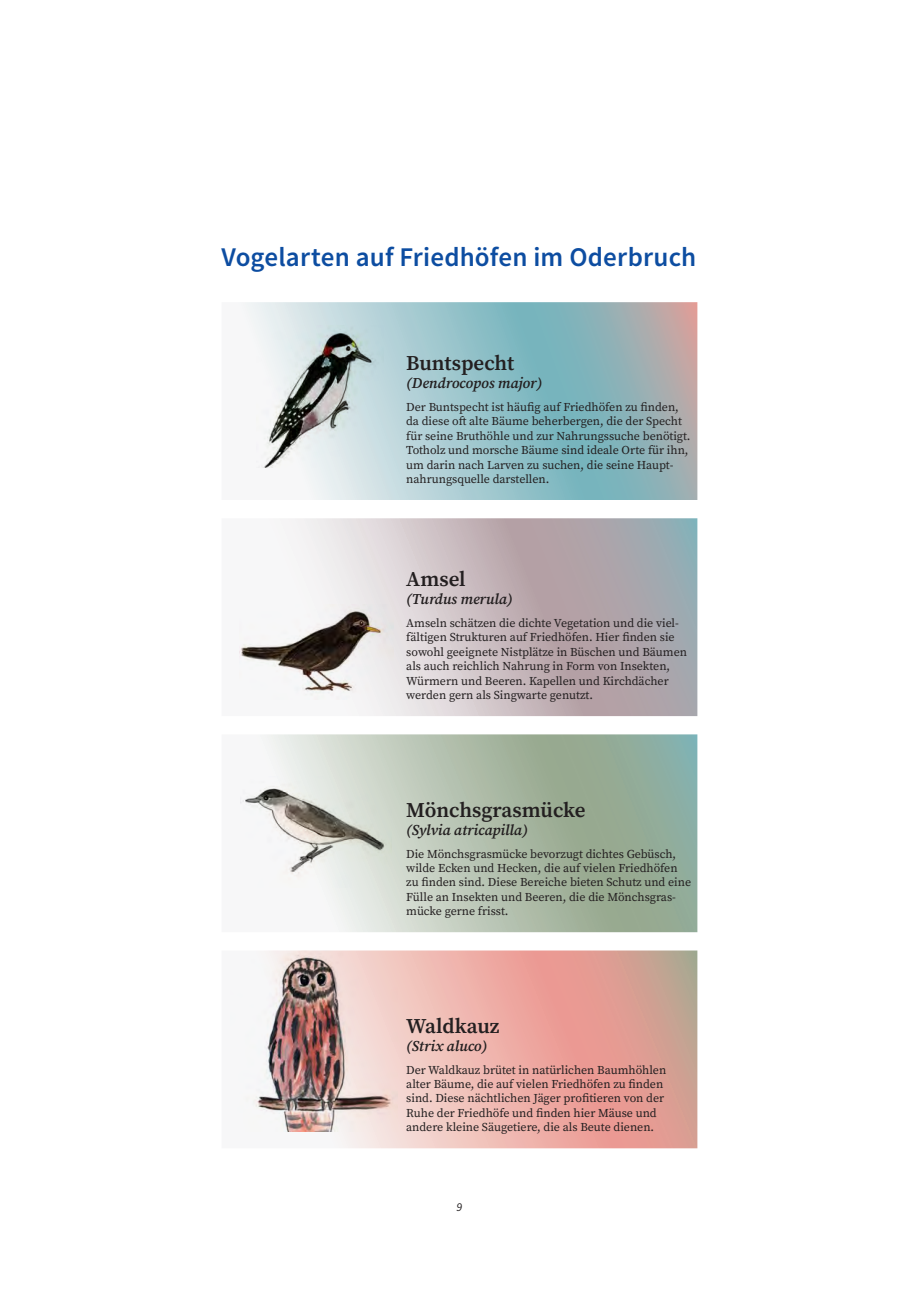
<style>
.page{position:relative;width:919px;height:1289px;background:#fff}
.page>*{position:absolute;margin:0;border:0;box-sizing:border-box;transform-origin:0 0}
.SubHead_18pt{font:600 27px "Source Sans Pro";letter-spacing:.005em;color:#0d4da1}
.SubHead_Tabelle{font:21px "Source Serif Variable";color:#231f20}
.Copy_10pt{font:italic 15px "Source Serif Variable";letter-spacing:-.005em;color:#231f20}
.Copy_10pt_tabelle{font:12px/14.4px "Source Serif Pro";letter-spacing:-.005em;color:#231f20}
.t1{font:italic 12px "Source Sans Pro";color:#231f20}
</style>
<div class="page">
<svg style="left:243px;top:302px;width:454px;height:198px;background:#a2c2c8"></svg>
<img style="left:256px;top:326px;width:128px;height:141px">
<svg style="left:280px;top:518px;width:417px;height:198px;background:#c5bcc0"></svg>
<img style="left:239px;top:604px;width:154px;height:95px">
<svg style="left:283px;top:950px;width:414px;height:198px;background:#e8afa7"></svg>
<img style="left:245px;top:950px;width:152px;height:181px">
<svg style="left:240px;top:734px;width:457px;height:198px;background:#b2c1b1"></svg>
<img style="left:241px;top:776px;width:150px;height:111px">
<p class="SubHead_18pt" style="left:221px;top:239px;width:476px">Vogelarten auf Friedhöfen im Oderbruch</p>
<p class="SubHead_Tabelle" style="left:406px;top:349px;width:110px">Buntspecht</p>
<p class="Copy_10pt" style="left:406px;top:373px;width:137px">(Dendrocopos major)</p>
<p class="Copy_10pt_tabelle" style="left:406px;top:400px;width:286px">Der Buntspecht ist häufig auf Friedhöfen zu finden, da diese oft alte Bäume beherbergen, die der Specht für seine Bruthöhle und zur Nahrungssuche benötigt.<br>Totholz und morsche Bäume sind ideale Orte für ihn, um darin nach Larven zu suchen, die seine Haupt&shy;nahrungsquelle darstellen.</p>
<p class="SubHead_Tabelle" style="left:406px;top:565px;width:61px">Amsel</p>
<p class="Copy_10pt" style="left:406px;top:589px;width:108px">(Turdus merula)</p>
<p class="Copy_10pt_tabelle" style="left:406px;top:616px;width:282px">Amseln schätzen die dichte Vegetation und die viel&shy;fältigen Strukturen auf Friedhöfen. Hier finden sie sowohl geeignete Nistplätze in Büschen und Bäumen als auch reichlich Nahrung in Form von Insekten, Würmern und Beeren. Kapellen und Kirchdächer werden gern als Singwarte genutzt.</p>
<p class="SubHead_Tabelle" style="left:406px;top:795px;width:181px">Mönchsgrasmücke</p>
<p class="Copy_10pt" style="left:406px;top:819px;width:123px">(Sylvia atricapilla)</p>
<p class="Copy_10pt_tabelle" style="left:406px;top:846px;width:286px">Die Mönchsgrasmücke bevorzugt dichtes Gebüsch, wilde Ecken und Hecken, die auf vielen Friedhöfen zu finden sind. Diese Bereiche bieten Schutz und eine Fülle an Insekten und Beeren, die die Mönchsgras&shy;mücke gerne frisst.</p>
<p class="SubHead_Tabelle" style="left:406px;top:1011px;width:95px">Waldkauz</p>
<p class="Copy_10pt" style="left:406px;top:1035px;width:82px">(Strix aluco)</p>
<p class="Copy_10pt_tabelle" style="left:406px;top:1062px;width:261px">Der Waldkauz brütet in natürlichen Baumhöhlen alter Bäume, die auf vielen Friedhöfen zu finden sind. Diese nächtlichen Jäger profitieren von der Ruhe der Friedhöfe und finden hier Mäuse und andere kleine Säugetiere, die als Beute dienen.</p>
<p class="t1" style="left:456px;top:1198px;width:7px">9</p>
</div>
